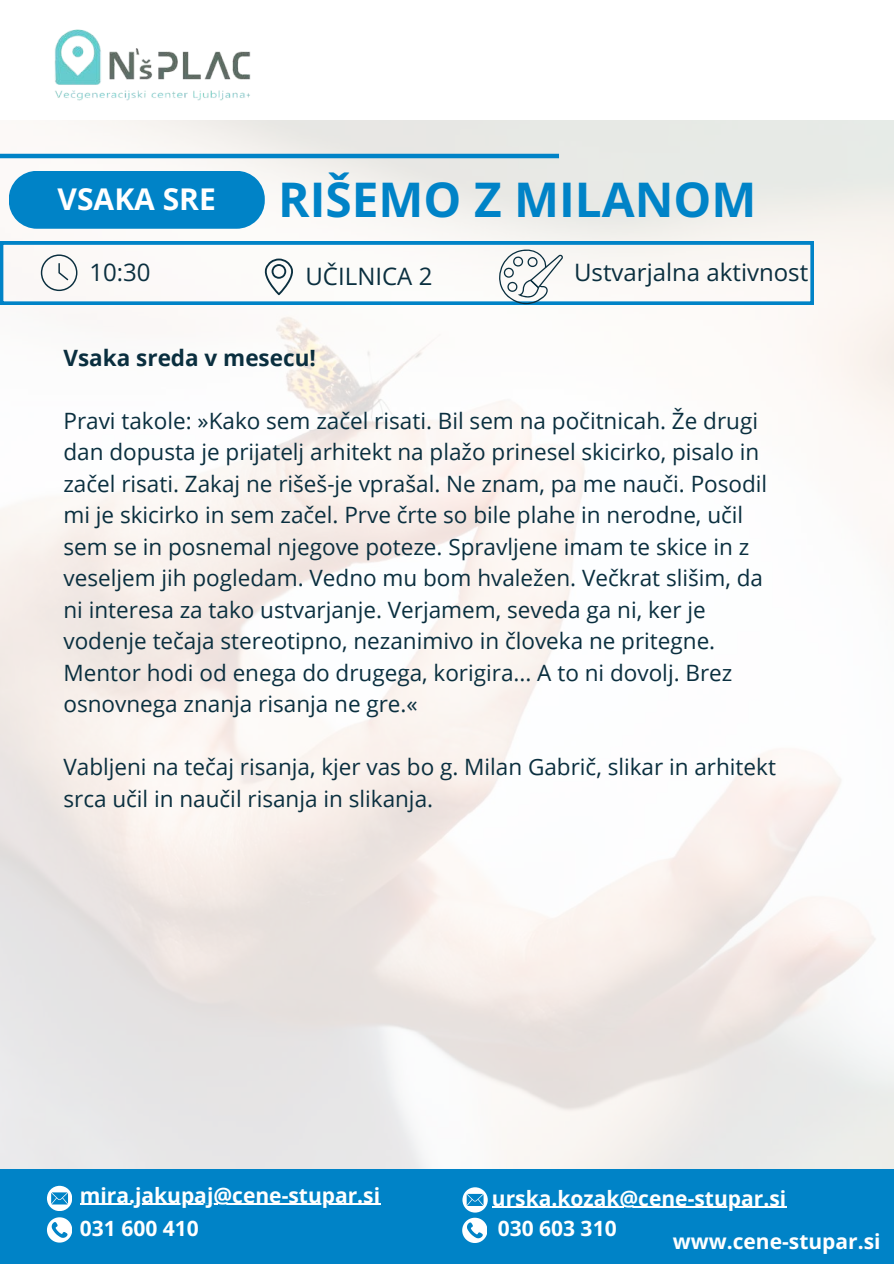
<style>
.page{position:relative;width:894px;height:1264px;background:#fff}
.page>*{position:absolute;margin:0;border:0;box-sizing:border-box;transform-origin:0 0}
.t1{font:700 47.7px "Open Sans";color:#0083c7}
.t2{font:700 30px "Open Sans";color:#fff}
.t3{font:24px "Open Sans";color:#0a2f3f}
.t4{font:22.5px/31.5px "Open Sans";color:#0a2f3f}
.t5{font:700 22.5px "Open Sans";color:#0a2f3f}
.t6{font:700 21px/33.8px "Open Sans";color:#fff}
</style>
<div class="page">
<img style="left:0;top:120px;width:893px;height:1048px">
<hr style="left:0;top:154px;width:559px;height:4px;background:#0083c7">
<img style="left:54px;top:29px;width:197px;height:72px">
<div style="left:9px;top:171px;width:255px;height:58px;background:#0083c7"></div>
<svg style="left:0;top:241px;width:813px;height:63px"></svg>
<svg style="left:41px;top:254px;width:36px;height:37px"></svg>
<svg style="left:265px;top:258px;width:28px;height:37px"></svg>
<svg style="left:499px;top:249px;width:63px;height:56px"></svg>
<div style="left:0;top:1168px;width:893px;height:94px;background:#0083c7"></div>
<svg style="left:47px;top:1185px;width:25px;height:26px"></svg>
<svg style="left:47px;top:1217px;width:25px;height:26px"></svg>
<hr style="left:80px;top:1203px;width:300px;height:1px;background:#fff">
<hr style="left:492px;top:1206px;width:294px;height:1px;background:#fff">
<svg style="left:462px;top:1187px;width:45px;height:24px"></svg>
<svg style="left:462px;top:1217px;width:25px;height:26px"></svg>
<h2 class="t2" style="left:58px;top:178px;width:160px">VSAKA SRE</h2>
<h1 class="t1" style="left:278px;top:166px;width:479px">RIŠEMO Z MILANOM</h1>
<p class="t3" style="left:89px;top:255px;width:63px">10:30</p>
<p class="t3" style="left:305px;top:259px;width:128px">UČILNICA 2</p>
<p class="t3" style="left:574px;top:255px;width:235px">Ustvarjalna aktivnost</p>
<p class="t5" style="left:63px;top:342px;width:254px">Vsaka sreda v mesecu!</p>
<p class="t4" style="left:63px;top:404px;width:705px">Pravi takole: »Kako sem začel risati. Bil sem na počitnicah. Že drugi dan dopusta je prijatelj arhitekt na plažo prinesel skicirko, pisalo in začel risati. Zakaj ne rišeš-je vprašal. Ne znam, pa me nauči. Posodil mi je skicirko in sem začel. Prve črte so bile plahe in nerodne, učil sem se in posnemal njegove poteze. Spravljene imam te skice in z veseljem jih pogledam. Vedno mu bom hvaležen. Večkrat slišim, da ni interesa za tako ustvarjanje. Verjamem, seveda ga ni, ker je vodenje tečaja stereotipno, nezanimivo in človeka ne pritegne.<br>Mentor hodi od enega do drugega, korigira... A to ni dovolj. Brez osnovnega znanja risanja ne gre.«</p>
<p class="t4" style="left:63px;top:751px;width:713px">Vabljeni na tečaj risanja, kjer vas bo g. Milan Gabrič, slikar in arhitekt srca učil in naučil risanja in slikanja.</p>
<p class="t6" style="left:80px;top:1177px;width:302px">mira.jakupaj@cene-stupar.si<br>031 600 410</p>
<p class="t6" style="left:515px;top:1178px;width:295px">urska.kozak@cene-stupar.si<br>030 60 310</p>
<p class="t6" style="left:492px;top:1181px;width:295px;line-height:30.8px">urska.kozak@cene-stupar.si<br>030 603 310</p>
<p class="t6" style="left:672px;top:1224px;width:209px">www.cene-stupar.si</p>
</div>
